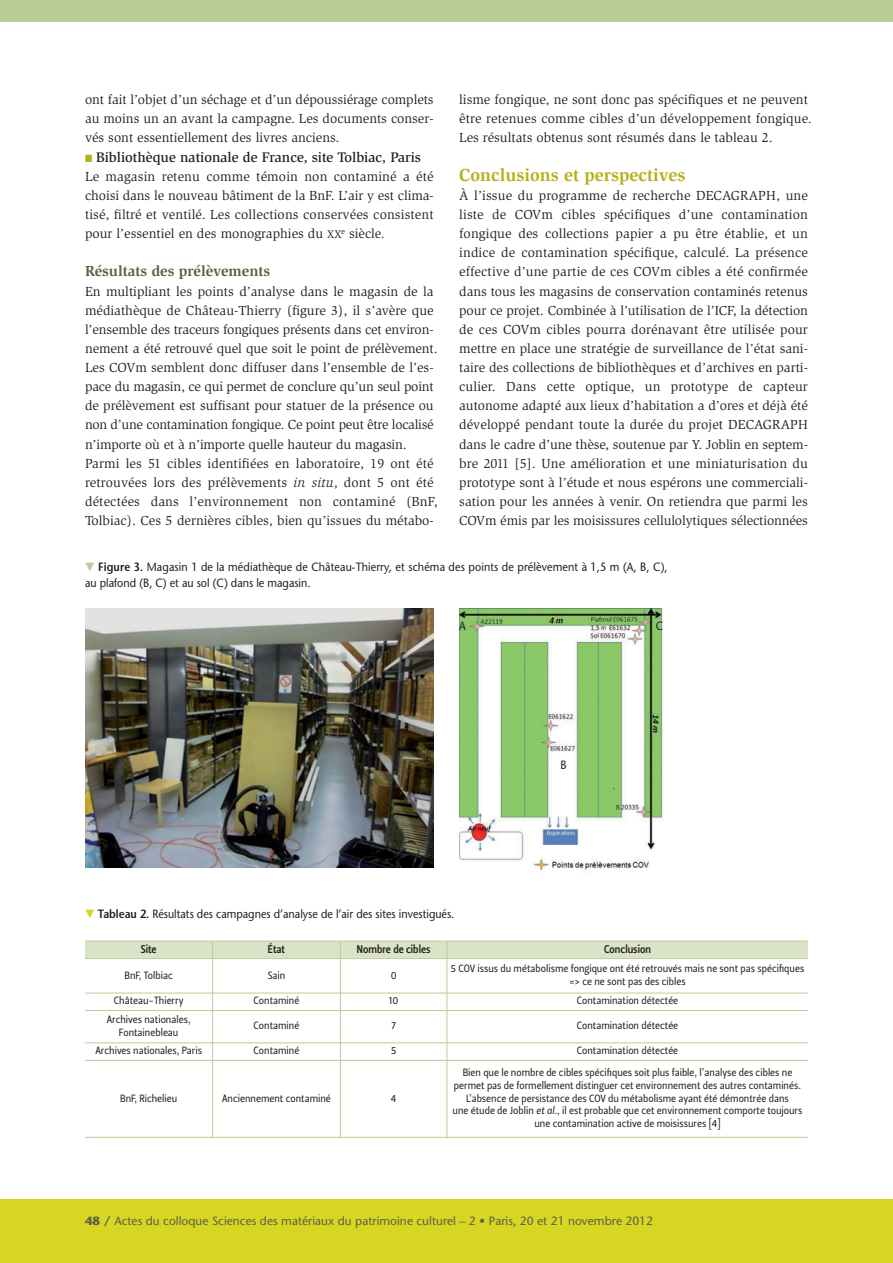
<style>
.page{position:relative;width:893px;height:1263px;background:#fff}
.page>*{position:absolute;margin:0;border:0;box-sizing:border-box;transform-origin:0 0}
.t1{font:700 18px "Slimbach Std";color:#b2b21a}
.t2{font:700 15px "Slimbach Std";color:#5b6245}
.t3{font:500 14.25px "Slimbach Std";color:#231f20}
.t4{font:13.5px/19.2px "Slimbach Std";color:#231f20;text-align:justify}
.t5{font:12px/15.9px "Stone Sans";color:#231f20;scale:.9 1}
.t6{font:12px "Stone Sans";color:#5b6245}
.t7{font:11.25px "Leitura Sans Grot 3";color:#231f20;scale:.9 1}
.t8{font:10.5px/12.8px "Leitura Sans Grot 2";color:#231f20;text-align:center;scale:.95 1}
.s1{color:#bccc99}
.s2{font-weight:600}
.s3{color:#b2b21a}
.s4{font-size:11.55px}
.s5{font-style:italic}
.s6{color:#d9d523}
.s7{font-family:"Leitura Sans Italic 2"}
.s8{font-weight:700}
</style>
<div class="page">
<div style="left:0;top:1199px;width:893px;height:64px;background:#d9d523"></div>
<div style="left:0;top:0;width:893px;height:21px;background:#bccc99"></div>
<img style="left:85px;top:608px;width:349px;height:259px">
<img style="left:459px;top:608px;width:204px;height:263px">
<div style="left:85px;top:941px;width:128px;height:17px;background:#dae3c8"></div>
<div style="left:213px;top:941px;width:127px;height:17px;background:#dae3c8"></div>
<div style="left:340px;top:941px;width:107px;height:17px;background:#dae3c8"></div>
<div style="left:447px;top:941px;width:361px;height:17px;background:#dae3c8"></div>
<hr style="left:212px;top:941px;width:1px;height:196px;background:#bccc99">
<hr style="left:340px;top:941px;width:1px;height:196px;background:#bccc99">
<hr style="left:447px;top:941px;width:1px;height:196px;background:#bccc99">
<hr style="left:85px;top:941px;width:723px;height:1px;background:#bccc99">
<hr style="left:85px;top:958px;width:723px;height:1px;background:#bccc99">
<hr style="left:85px;top:993px;width:723px;height:1px;background:#bccc99">
<hr style="left:85px;top:1010px;width:723px;height:1px;background:#bccc99">
<hr style="left:85px;top:1042px;width:723px;height:1px;background:#bccc99">
<hr style="left:85px;top:1060px;width:723px;height:1px;background:#bccc99">
<hr style="left:85px;top:1137px;width:723px;height:1px;background:#bccc99">
<hr style="left:892px;top:257px;width:1px;height:39px;background:#d9d523">
<p class="t4" style="left:459px;top:91px;width:354px;text-align:left">lisme fongique, ne sont donc pas spécifiques et ne peuvent être retenues comme cibles d’un développement fongique.<br>Les résultats obtenus sont résumés dans le tableau 2.</p>
<h1 class="t1" style="left:459px;top:168px;width:228px">Conclusions et perspectives</h1>
<p class="t4" style="left:459px;top:187px;width:350px">À l’issue du programme de recherche DECAGRAPH, une liste de COVm cibles spécifiques d’une contamination fongique des collections papier a pu être établie, et un indice de contamination spécifique, calculé. La présence effective d’une partie de ces COVm cibles a été confirmée dans tous les magasins de conservation contaminés retenus pour ce projet. Combinée à l’utilisation de l’ICF, la détection de ces COVm cibles pourra dorénavant être utilisée pour mettre en place une stratégie de surveillance de l’état sani&shy;taire des collections de bibliothèques et d’archives en parti&shy;culier. Dans cette optique, un prototype de capteur autonome adapté aux lieux d’habitation a d’ores et déjà été développé pendant toute la durée du projet DECAGRAPH dans le cadre d’une thèse, soutenue par Y. Joblin en septem&shy;bre 2011 [5]. Une amélioration et une miniaturisation du prototype sont à l’étude et nous espérons une commerciali&shy;sation pour les années à venir. On retiendra que parmi les COVm émis par les moisissures cellulolytiques sélectionnées</p>
<p class="t5" style="left:85px;top:560px;width:649px"><span class="s1">▼</span> <span class="s2">Figure 3.</span> Magasin 1 de la médiathèque de Château-Thierry, et schéma des points de prélèvement à 1,5 m (A, B, C), au plafond (B, C) et au sol (C) dans le magasin.</p>
<p class="t4" style="left:85px;top:91px;width:350px">ont fait l’objet d’un séchage et d’un dépoussiérage complets au moins un an avant la campagne. Les documents conser&shy;vés sont essentiellement des livres anciens.</p>
<p class="t3" style="left:85px;top:151px;width:337px"><span class="s3">■</span> Bibliothèque nationale de France, site Tolbiac, Paris</p>
<p class="t4" style="left:85px;top:168px;width:350px">Le magasin retenu comme témoin non contaminé a été choisi dans le nouveau bâtiment de la BnF. L’air y est clima&shy;tisé, filtré et ventilé. Les collections conservées consistent pour l’essentiel en des monographies du <span class="s4">XX</span><sup>e</sup> siècle.</p>
<p class="t2" style="left:85px;top:266px;width:187px">Résultats des prélèvements</p>
<p class="t4" style="left:85px;top:283px;width:354px;text-align:left">En multipliant les points d’analyse dans le magasin de la médiathèque de Château-Thierry (figure 3), il s’avère que l’ensemble des traceurs fongiques présents dans cet environ&shy;nement a été retrouvé quel que soit le point de prélèvement.<br>Les COVm semblent donc diffuser dans l’ensemble de l’es&shy;pace du magasin, ce qui permet de conclure qu’un seul point de prélèvement est suffisant pour statuer de la présence ou non d’une contamination fongique. Ce point peut être localisé n’importe où et à n’importe quelle hauteur du magasin.<br>Parmi les 51 cibles identifiées en laboratoire, 19 ont été retrouvées lors des prélèvements <span class="s5">in situ</span>, dont 5 ont été détectées dans l’environnement non contaminé (BnF, Tolbiac). Ces 5 dernières cibles, bien qu’issues du métabo-</p>
<p class="t5" style="left:459px;top:619px;width:9px">A</p>
<p class="t5" style="left:85px;top:907px;width:412px"><span class="s6">▼</span> <span class="s2">Tableau 2.</span> Résultats des campagnes d’analyse de l’air des sites investigués.</p>
<p class="t5" style="left:560px;top:758px;width:8px">B</p>
<p class="t5" style="left:656px;top:619px;width:10px">C</p>
<p class="t7" style="left:141px;top:944px;width:19px">Site</p>
<p class="t7" style="left:268px;top:944px;width:21px">État</p>
<p class="t7" style="left:357px;top:944px;width:83px">Nombre de cibles</p>
<p class="t7" style="left:604px;top:944px;width:53px">Conclusion</p>
<p class="t8" style="left:125px;top:969px;width:52px">BnF, Tolbiac</p>
<p class="t8" style="left:268px;top:969px;width:20px">Sain</p>
<p class="t8" style="left:391px;top:969px;width:8px">0</p>
<p class="t8" style="left:451px;top:963px;width:374px">5 COV issus du métabolisme fongique ont été retrouvés mais ne sont pas spécifiques =&gt; ce ne sont pas des cibles</p>
<p class="t8" style="left:114px;top:995px;width:75px">Château-Thierry</p>
<p class="t8" style="left:254px;top:995px;width:50px">Contaminé</p>
<p class="t8" style="left:389px;top:995px;width:11px">10</p>
<p class="t8" style="left:577px;top:995px;width:108px">Contamination détectée</p>
<p class="t8" style="left:107px;top:1014px;width:90px">Archives nationales,<br>Fontainebleau</p>
<p class="t8" style="left:254px;top:1020px;width:50px">Contaminé</p>
<p class="t8" style="left:391px;top:1020px;width:6px">7</p>
<p class="t8" style="left:577px;top:1020px;width:108px">Contamination détectée</p>
<p class="t8" style="left:95px;top:1045px;width:114px">Archives nationales, Paris</p>
<p class="t8" style="left:254px;top:1045px;width:50px">Contaminé</p>
<p class="t8" style="left:391px;top:1045px;width:7px">5</p>
<p class="t8" style="left:577px;top:1045px;width:108px">Contamination détectée</p>
<p class="t8" style="left:120px;top:1092px;width:62px">BnF, Richelieu</p>
<p class="t8" style="left:222px;top:1092px;width:116px">Anciennement contaminé</p>
<p class="t8" style="left:391px;top:1092px;width:7px">4</p>
<p class="t8" style="left:453px;top:1067px;width:370px">Bien que le nombre de cibles spécifiques soit plus faible, l’analyse des cibles ne permet pas de formellement distinguer cet environnement des autres contaminés.<br>L’absence de persistance des COV du métabolisme ayant été démontrée dans<br>une étude de Joblin <span class="s7">et al.</span>, il est probable que cet environnement comporte toujours une contamination active de moisissures [4]</p>
<p class="t6" style="left:85px;top:1216px;width:569px"><span class="s8">48 /</span> Actes du colloque Sciences des matériaux du patrimoine culturel – 2 <span class="s8">•</span> Paris, 20 et 21 novembre 2012</p>
</div>
